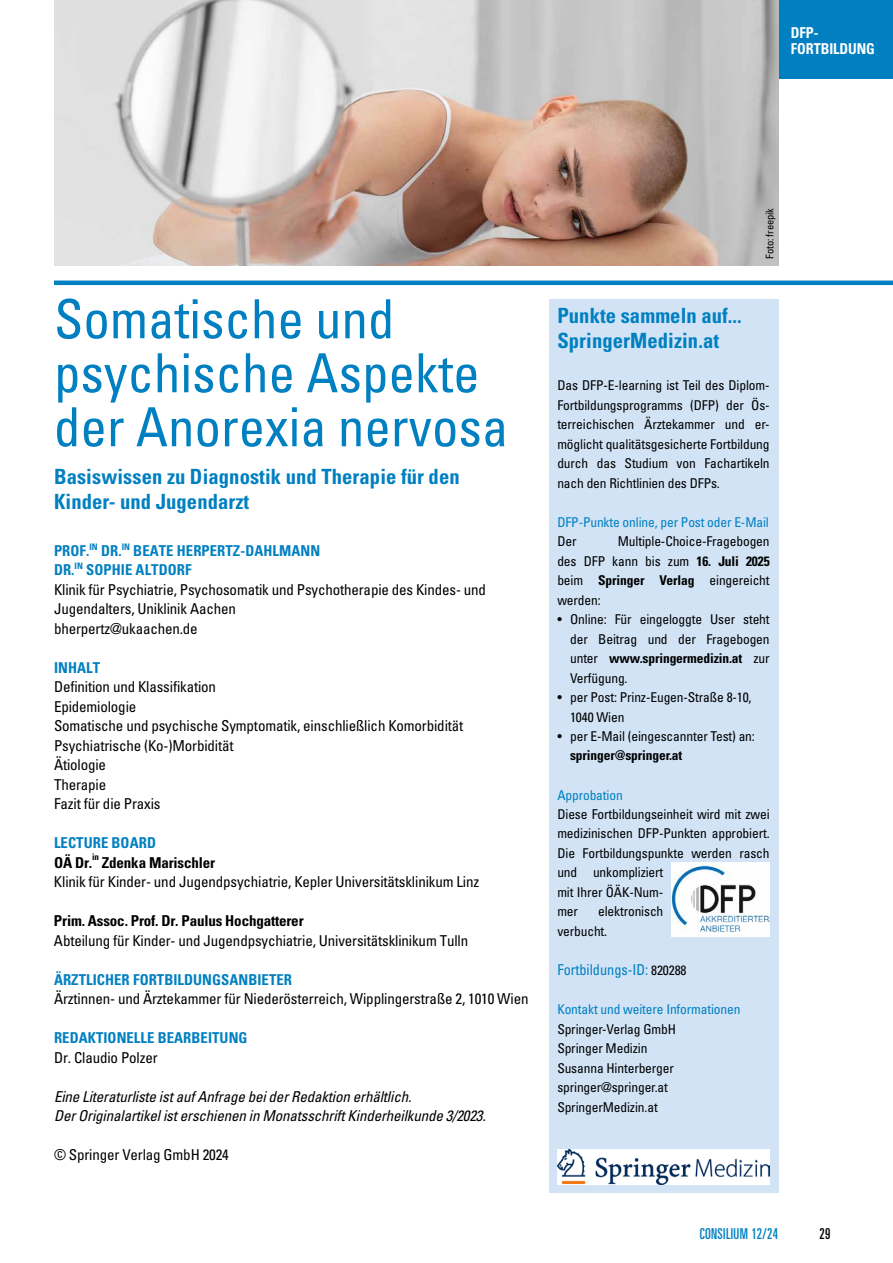
<style>
.page{position:relative;width:893px;height:1263px;background:#fff}
.page>*{position:absolute;margin:0;border:0;box-sizing:border-box;transform-origin:0 0}
.t1{font:condensed 54px/54px "Univers LT Std";color:#0080c1}
.t2{font:700 condensed 21px/25.5px "Univers LT Std";letter-spacing:.005em;color:#0080c1}
.t3{font:condensed 15px/19.5px "Univers LT Std";letter-spacing:-.01em;color:#000}
.t4{font:italic condensed 15px/19.5px "Univers LT Std";letter-spacing:-.01em;color:#000}
.t5{font:700 condensed 15px "Univers LT Std";letter-spacing:.005em;color:#0080c1}
.t6{font:700 condensed 15px "Univers LT Std";letter-spacing:-.01em;color:#000}
.t7{font:condensed 15px "Univers LT Std";color:#0080c1;scale:.95 1}
.t8{font:700 condensed 15px/15.5px "Univers LT Std";letter-spacing:-.005em;color:#fff;scale:.95 1}
.t9{font:ultra-condensed 15px "Univers LT Std";letter-spacing:.025em;color:#0080c1;scale:.95 1}
.t10{font:ultra-condensed 15px "Univers LT Std";color:#000;scale:.95 1}
.t11{font:condensed 13.5px/19.5px "Univers LT Std";letter-spacing:-.01em;color:#000}
.t12{font:condensed 13.5px "Univers LT Std";letter-spacing:-.01em;color:#0080c1}
.t13{font:700 condensed 13.5px "Univers LT Std";letter-spacing:-.01em;color:#000}
.t14{font:condensed 10.5px "Univers LT Std";letter-spacing:-.01em;color:#000}
.t15{font:700 condensed 9px "Univers LT Std";color:#000}
.s1{font-weight:700;color:#0080c1}
.s2{font-weight:700}
.s3{font-size:13.5px;color:#000}
</style>
<div class="page">
<div style="left:778px;top:0;width:115px;height:78px;background:#0080c1"></div>
<hr style="left:54px;top:281px;width:839px;height:4px;background:#0080c1">
<div style="left:549px;top:299px;width:229px;height:894px;background:#d1e3f5"></div>
<img style="left:557px;top:1149px;width:213px;height:36px">
<img style="left:672px;top:862px;width:98px;height:74px">
<img style="left:54px;top:0;width:724px;height:266px">
<p class="t8" style="left:791px;top:25px;width:90px">DFP-<br>FORTBILDUNG</p>
<h1 class="t1" style="left:54px;top:291px;width:456px">Somatische und psychische Aspekte der Anorexia nervosa</h1>
<h2 class="t2" style="left:54px;top:463px;width:407px">Basiswissen zu Diagnostik und Therapie für den<br>Kinder- und Jugendarzt</h2>
<p class="t3" style="left:54px;top:540px;width:434px"><span class="s1">PROF.</span><sup>IN</sup> <span class="s1">DR.</span><sup>IN</sup> <span class="s1">BEATE HERPERTZ-DAHLMANN<br>DR.</span><sup>IN</sup> <span class="s1">SOPHIE ALTDORF<br></span>Klinik für Psychiatrie, Psychosomatik und Psychotherapie des Kindes- und Jugendalters, Uniklinik Aachen<br>bherpertz@ukaachen.de</p>
<p class="t5" style="left:54px;top:658px;width:48px">INHALT</p>
<p class="t3" style="left:54px;top:677px;width:411px">Definition und Klassifikation<br>Epidemiologie<br>Somatische und psychische Symptomatik, einschließlich Komorbidität<br>Psychiatrische (Ko-)Morbidität<br>Ätiologie<br>Therapie<br>Fazit für die Praxis</p>
<p class="t5" style="left:54px;top:834px;width:103px">LECTURE BOARD</p>
<p class="t6" style="left:54px;top:853px;width:40px">OÄ Dr.</p>
<p class="t15" style="left:92px;top:852px;width:8px">in</p>
<p class="t6" style="left:102px;top:853px;width:115px">Zdenka Marischler</p>
<p class="t3" style="left:54px;top:872px;width:427px">Klinik für Kinder- und Jugendpsychiatrie, Kepler Universitätsklinikum Linz</p>
<p class="t6" style="left:54px;top:912px;width:251px">Prim. Assoc. Prof. Dr. Paulus Hochgatterer</p>
<p class="t3" style="left:54px;top:930px;width:416px">Abteilung für Kinder- und Jugendpsychiatrie, Universitätsklinikum Tulln</p>
<p class="t5" style="left:54px;top:970px;width:240px">ÄRZTLICHER FORTBILDUNGSANBIETER</p>
<p class="t3" style="left:54px;top:989px;width:476px">Ärztinnen- und Ärztekammer für Niederösterreich, Wipplingerstraße 2, 1010 Wien</p>
<p class="t5" style="left:54px;top:1029px;width:195px">REDAKTIONELLE BEARBEITUNG</p>
<p class="t3" style="left:54px;top:1047px;width:105px">Dr. Claudio Polzer</p>
<p class="t4" style="left:54px;top:1087px;width:433px">Eine Literaturliste ist auf Anfrage bei der Redaktion erhältlich.<br>Der Originalartikel ist erschienen in Monatsschrift Kinderheilkunde 3/2023.</p>
<p class="t3" style="left:54px;top:1145px;width:176px">© Springer Verlag GmbH 2024</p>
<p class="t14" style="left:763px;top:259px;width:52px;rotate:-90deg">Foto: freepik</p>
<h2 class="t2" style="left:557px;top:303px;width:186px">Punkte sammeln auf...<br>SpringerMedizin.at</h2>
<p class="t11" style="left:557px;top:375px;width:214px;text-align:justify">Das DFP-E-learning ist Teil des Diplom-Fortbildungsprogramms (DFP) der Ös&shy;terreichischen Ärztekammer und er&shy;möglicht qualitätsgesicherte Fortbildung durch das Studium von Fachartikeln nach den Richtlinien des DFPs.</p>
<p class="t12" style="left:557px;top:513px;width:213px">DFP-Punkte online, per Post oder E-Mail</p>
<p class="t11" style="left:557px;top:531px;width:21px">Der</p>
<p class="t11" style="left:557px;top:531px;width:214px;text-align:justify;text-indent:60px">Multiple-Choice-Fragebogen des DFP kann bis zum <span class="s2">16. Juli 2025 </span>beim <span class="s2">Springer Verlag</span> eingereicht werden:</p>
<p class="t11" style="left:570px;top:609px;width:201px;text-align:justify;text-indent:-13px">• Online: Für eingeloggte User steht der Beitrag und der Fragebogen unter <span class="s2">www.springermedizin.at</span> zur Verfügung.</p>
<p class="t11" style="left:570px;top:687px;width:183px;text-indent:-13px">• per Post: Prinz-Eugen-Straße 8-10,<br>1040 Wien</p>
<p class="t11" style="left:557px;top:726px;width:199px">• per E-Mail (eingescannter Test) an:</p>
<p class="t13" style="left:570px;top:747px;width:114px">springer@springer.at</p>
<p class="t12" style="left:557px;top:786px;width:67px">Approbation</p>
<p class="t11" style="left:557px;top:804px;width:214px">Diese Fortbildungseinheit wird mit zwei medizinischen DFP-Punkten approbiert.<br>Die Fortbildungspunkte werden rasch und unkompliziert<br>mit Ihrer ÖÄK-Num-<br>mer</p>
<p class="t11" style="left:557px;top:902px;width:108px;text-indent:41px">elektronisch verbucht.</p>
<p class="t7" style="left:557px;top:960px;width:137px">Fortbildungs-ID: <span class="s3">820288</span></p>
<p class="t12" style="left:557px;top:1001px;width:185px">Kontakt und weitere Informationen</p>
<p class="t11" style="left:557px;top:1019px;width:120px">Springer-Verlag GmbH<br>Springer Medizin<br>Susanna Hinterberger springer@springer.at<br>SpringerMedizin.at</p>
<p class="t9" style="left:700px;top:1225px;width:84px">CONSILIUM 12/24</p>
<p class="t10" style="left:819px;top:1225px;width:13px">29</p>
</div>
